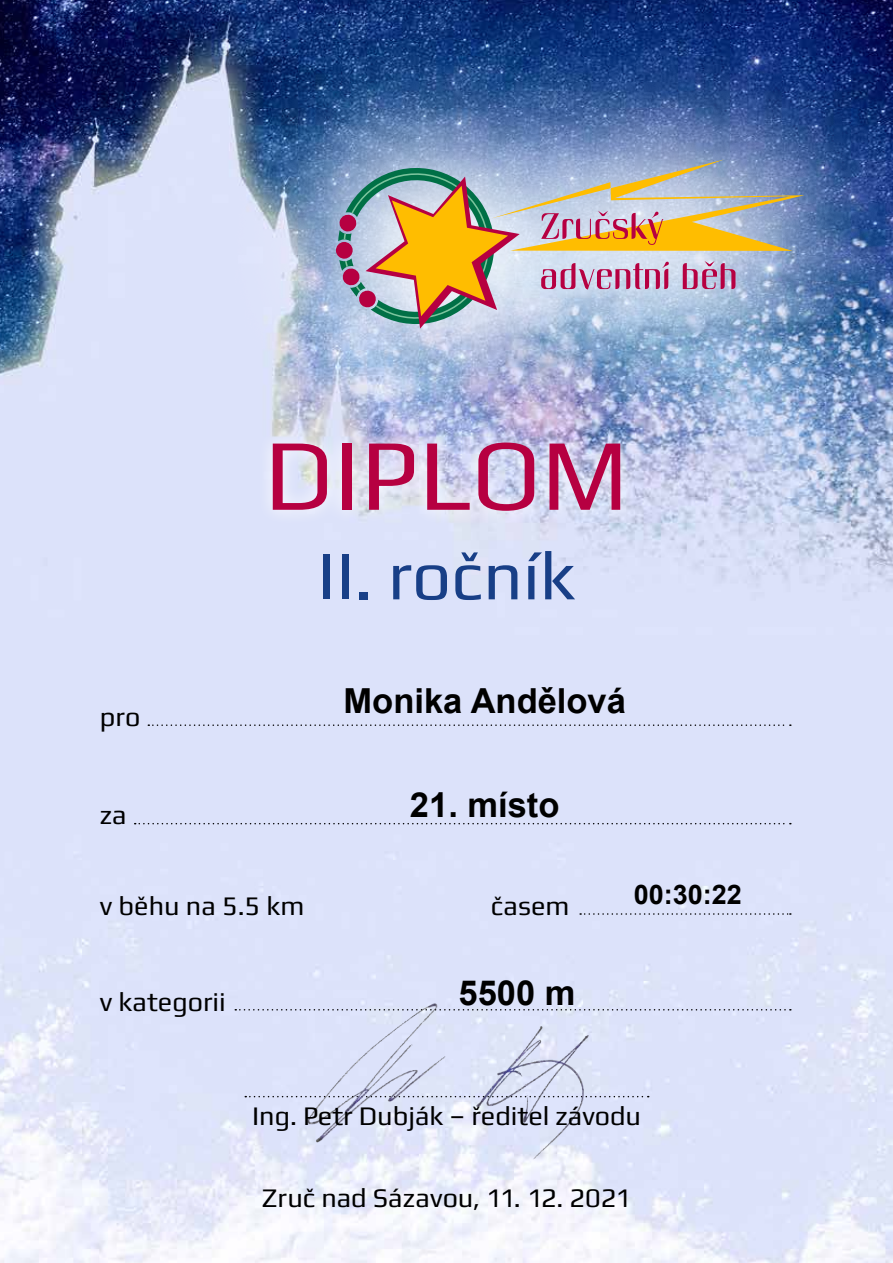
<style>
.page{position:relative;width:893px;height:1263px;background:#fff}
.page>*{position:absolute;margin:0;border:0;box-sizing:border-box;transform-origin:0 0}
.t1{font:102px "Play";color:#b60041}
.t2{font:69px "Play";color:#183f87}
.t3{font:700 34.5px "Arial";color:#000}
.t4{font:27px "Play";color:#000}
.t5{font:700 27px "Arial";color:#000}
</style>
<div class="page">
<img style="left:0;top:0;width:893px;height:1263px">
<svg style="left:257px;top:469px;width:379px;height:58px;background:#dde1f3"></svg>
<svg style="left:148px;top:724px;width:643px;height:2px"></svg>
<svg style="left:235px;top:1009px;width:556px;height:1px"></svg>
<svg style="left:580px;top:913px;width:211px;height:2px"></svg>
<svg style="left:135px;top:823px;width:656px;height:1px"></svg>
<svg style="left:245px;top:1096px;width:404px;height:1px"></svg>
<img style="left:303px;top:996px;width:296px;height:171px">
<div style="left:194px;top:18px;width:699px;height:451px;background:#fff;opacity:.75"></div>
<img style="left:248px;top:76px;width:633px;height:338px">
<div style="left:336px;top:242px;width:17px;height:17px;background:#b60041;border-radius:50%"></div>
<svg style="left:338px;top:159px;width:466px;height:170px;background:#b8b0a7"></svg>
<h1 class="t1" style="left:264px;top:414px;width:366px">DIPLOM</h1>
<h2 class="t2" style="left:318px;top:535px;width:259px">II. ročník</h2>
<p class="t4" style="left:100px;top:701px;width:42px">pro</p>
<p class="t3" style="left:344px;top:678px;width:284px">Monika Andělová</p>
<p class="t4" style="left:100px;top:799px;width:28px">za</p>
<p class="t3" style="left:410px;top:782px;width:151px">21. místo</p>
<p class="t4" style="left:100px;top:889px;width:206px">v běhu na 5.5 km</p>
<p class="t4" style="left:491px;top:889px;width:80px">časem</p>
<p class="t5" style="left:634px;top:877px;width:110px">00:30:22</p>
<p class="t4" style="left:100px;top:985px;width:127px">v kategorii</p>
<p class="t3" style="left:458px;top:970px;width:118px">5500 m</p>
<p class="t4" style="left:252px;top:1100px;width:390px">Ing. Petr Dubják – ředitel závodu</p>
<p class="t4" style="left:262px;top:1182px;width:371px">Zruč nad Sázavou, 11. 12. 2021</p>
</div>
